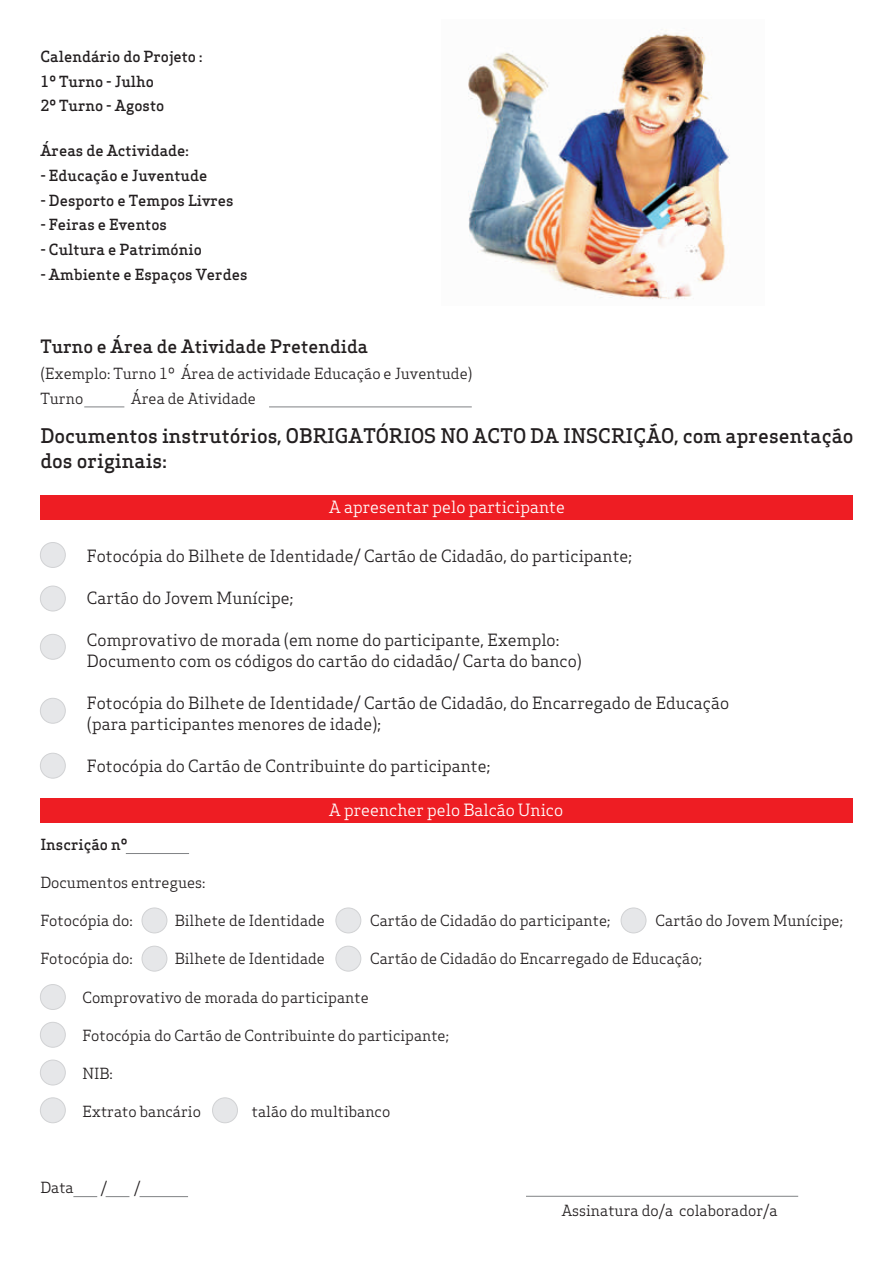
<style>
.page{position:relative;width:893px;height:1263px;background:#fff}
.page>*{position:absolute;margin:0;border:0;box-sizing:border-box;transform-origin:0 0}
.t1{font:500 19.65px/25.2px "Apex Serif";color:#231f20}
.t2{font:500 18px "Apex Serif";color:#231f20}
.t3{font:16.5px/21px "Apex Serif";color:#231f20}
.t4{font:16.5px "Apex Serif";color:#fff}
.t5{font:15px/24.8px "Apex Serif";color:#231f20}
.t6{font:500 15px/24.9px "Apex Serif";color:#231f20}
</style>
<div class="page">
<div style="left:40px;top:495px;width:813px;height:25px;background:#ee1d23"></div>
<div style="left:40px;top:542px;width:25px;height:26px;background:#e6e7e9;border:1px solid #d1d2d4;border-radius:12px"></div>
<div style="left:40px;top:586px;width:25px;height:25px;background:#e6e7e9;border:1px solid #d1d2d4;border-radius:12px"></div>
<div style="left:40px;top:634px;width:25px;height:25px;background:#e6e7e9;border:1px solid #d1d2d4;border-radius:12px"></div>
<div style="left:40px;top:698px;width:25px;height:25px;background:#e6e7e9;border:1px solid #d1d2d4;border-radius:12px"></div>
<hr style="left:269px;top:407px;width:203px;height:1px;background:#808285">
<hr style="left:84px;top:407px;width:40px;height:1px;background:#808285">
<div style="left:40px;top:798px;width:813px;height:25px;background:#ee1d23"></div>
<img style="left:468px;top:29px;width:262px;height:270px">
<hr style="left:126px;top:853px;width:63px;height:1px;background:#808285">
<div style="left:142px;top:908px;width:25px;height:25px;background:#e6e7e9;border:1px solid #d1d2d4;border-radius:12px"></div>
<div style="left:336px;top:908px;width:25px;height:25px;background:#e6e7e9;border:1px solid #d1d2d4;border-radius:12px"></div>
<div style="left:142px;top:946px;width:25px;height:25px;background:#e6e7e9;border:1px solid #d1d2d4;border-radius:12px"></div>
<div style="left:336px;top:946px;width:25px;height:25px;background:#e6e7e9;border:1px solid #d1d2d4;border-radius:12px"></div>
<div style="left:40px;top:984px;width:25px;height:26px;background:#e6e7e9;border:1px solid #d1d2d4;border-radius:12px"></div>
<div style="left:40px;top:1022px;width:25px;height:25px;background:#e6e7e9;border:1px solid #d1d2d4;border-radius:12px"></div>
<div style="left:40px;top:1060px;width:25px;height:25px;background:#e6e7e9;border:1px solid #d1d2d4;border-radius:12px"></div>
<div style="left:40px;top:1098px;width:25px;height:25px;background:#e6e7e9;border:1px solid #d1d2d4;border-radius:12px"></div>
<hr style="left:526px;top:1196px;width:272px;height:1px;background:#808285">
<svg style="left:73px;top:1196px;width:24px;height:1px"></svg>
<svg style="left:106px;top:1196px;width:23px;height:1px"></svg>
<hr style="left:140px;top:1196px;width:48px;height:1px;background:#808285">
<div style="left:212px;top:1098px;width:26px;height:25px;background:#e6e7e9;border:1px solid #d1d2d4;border-radius:12px"></div>
<div style="left:40px;top:753px;width:25px;height:25px;background:#e6e7e9;border:1px solid #d1d2d4;border-radius:12px"></div>
<div style="left:621px;top:908px;width:25px;height:25px;background:#e6e7e9;border:1px solid #d1d2d4;border-radius:12px"></div>
<p class="t6" style="left:40px;top:45px;width:164px">Calendário do Projeto :<br>1º Turno - Julho<br>2º Turno - Agosto</p>
<p class="t6" style="left:40px;top:140px;width:150px">Áreas de Actividade:</p>
<p class="t6" style="left:40px;top:164px;width:168px">- Educação e Juventude</p>
<p class="t6" style="left:40px;top:189px;width:195px">- Desporto e Tempos Livres</p>
<p class="t6" style="left:40px;top:214px;width:128px">- Feiras e Eventos</p>
<p class="t6" style="left:40px;top:239px;width:163px">- Cultura e Património</p>
<p class="t6" style="left:40px;top:264px;width:209px">- Ambiente e Espaços Verdes</p>
<p class="t2" style="left:40px;top:340px;width:329px">Turno e Área de Atividade Pretendida</p>
<p class="t5" style="left:40px;top:363px;width:434px">(Exemplo: Turno 1º Área de actividade Educação e Juventude)<br>Turno</p>
<p class="t5" style="left:131px;top:388px;width:126px">Área de Atividade</p>
<h1 class="t1" style="left:40px;top:426px;width:815px">Documentos instrutórios, OBRIGATÓRIOS NO ACTO DA INSCRIÇÃO, com apresentação dos originais:</h1>
<p class="t4" style="left:329px;top:501px;width:237px">A apresentar pelo participante</p>
<p class="t3" style="left:87px;top:547px;width:547px">Fotocópia do Bilhete de Identidade/ Cartão de Cidadão, do participante;</p>
<p class="t3" style="left:87px;top:589px;width:208px">Cartão do Jovem Munícipe;</p>
<p class="t3" style="left:87px;top:631px;width:496px">Comprovativo de morada (em nome do participante, Exemplo:<br>Documento com os códigos do cartão do cidadão/ Carta do banco)</p>
<p class="t3" style="left:87px;top:694px;width:644px">Fotocópia do Bilhete de Identidade/ Cartão de Cidadão, do Encarregado de Educação (para participantes menores de idade);</p>
<p class="t3" style="left:87px;top:757px;width:405px">Fotocópia do Cartão de Contribuinte do participante;</p>
<p class="t4" style="left:329px;top:803px;width:235px">A preencher pelo Balcão Unico</p>
<p class="t6" style="left:40px;top:834px;width:89px">Inscrição nº</p>
<p class="t5" style="left:40px;top:872px;width:167px">Documentos entregues:</p>
<p class="t5" style="left:40px;top:910px;width:94px">Fotocópia do:</p>
<p class="t5" style="left:175px;top:910px;width:152px">Bilhete de Identidade</p>
<p class="t5" style="left:370px;top:910px;width:242px">Cartão de Cidadão do participante;</p>
<p class="t5" style="left:655px;top:910px;width:189px">Cartão do Jovem Munícipe;</p>
<p class="t5" style="left:40px;top:948px;width:94px">Fotocópia do:</p>
<p class="t5" style="left:175px;top:948px;width:152px">Bilhete de Identidade</p>
<p class="t5" style="left:370px;top:948px;width:333px">Cartão de Cidadão do Encarregado de Educação;</p>
<p class="t5" style="left:82px;top:986px;width:288px">Comprovativo de morada do participante</p>
<p class="t5" style="left:82px;top:1024px;width:368px">Fotocópia do Cartão de Contribuinte do participante;</p>
<p class="t5" style="left:82px;top:1062px;width:32px">NIB:</p>
<p class="t5" style="left:82px;top:1101px;width:120px">Extrato bancário</p>
<p class="t5" style="left:252px;top:1101px;width:140px">talão do multibanco</p>
<p class="t5" style="left:40px;top:1177px;width:35px">Data</p>
<p class="t5" style="left:101px;top:1177px;width:8px">/</p>
<p class="t5" style="left:134px;top:1177px;width:8px">/</p>
<p class="t5" style="left:562px;top:1200px;width:218px">Assinatura do/a colaborador/a</p>
</div>
